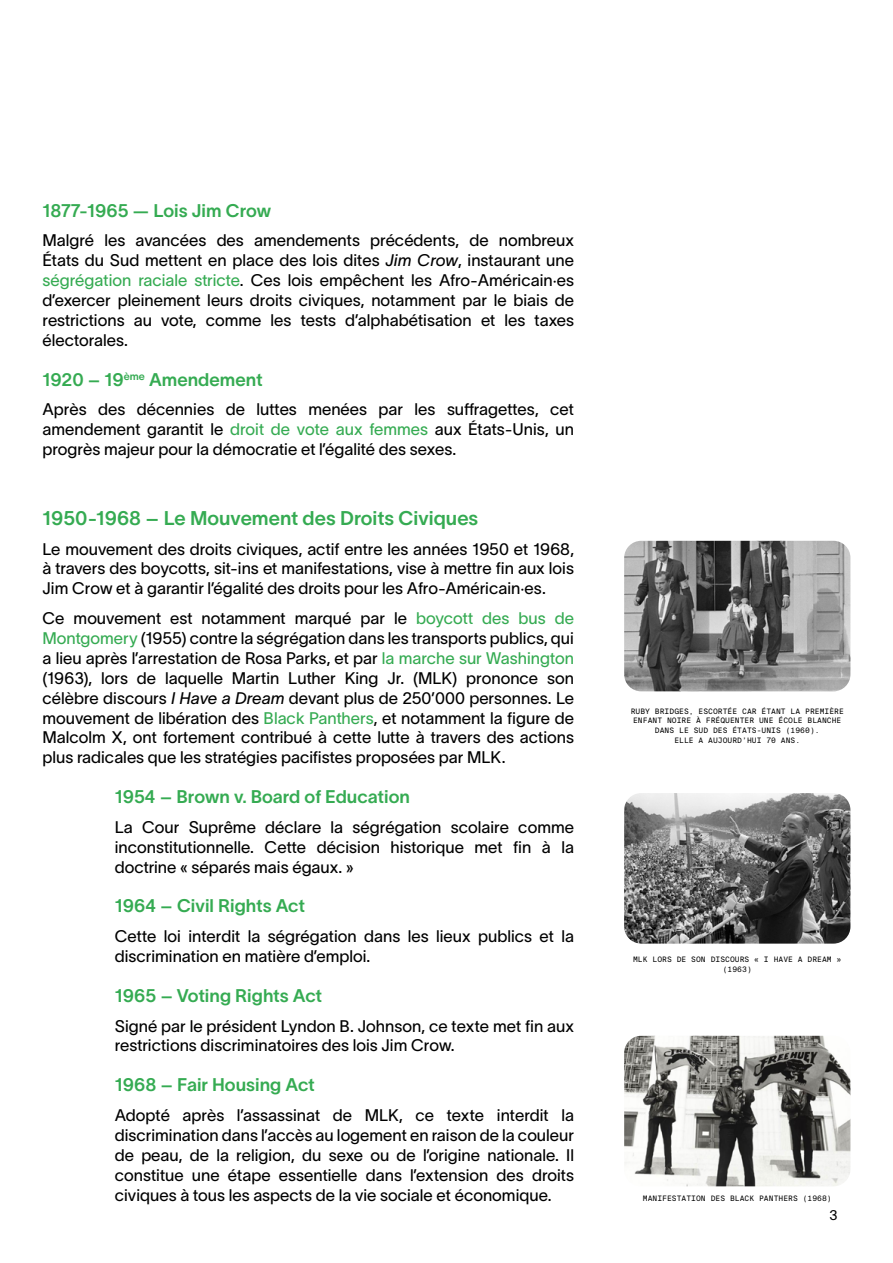
<style>
.page{position:relative;width:893px;height:1263px;background:#fff}
.page>*{position:absolute;margin:0;border:0;box-sizing:border-box;transform-origin:0 0}
.t1{font:19.5px "TWK Lausanne 600";color:#35ab52}
.t2{font:18px "TWK Lausanne 600";color:#35ab52}
.t3{font:16.5px/20px "TWK Lausanne 350";color:#000;text-align:justify}
.t4{font:13.5px "Suisse Intl Mono";color:#000}
.t5{font:7.5px/9.9px "Suisse Intl Mono";color:#000;text-align:center}
.s1{font-style:italic}
.s2{color:#35ab52}
</style>
<div class="page">
<img style="left:624px;top:541px;width:226px;height:150px">
<img style="left:624px;top:793px;width:226px;height:151px">
<img style="left:624px;top:1036px;width:226px;height:150px">
<p class="t2" style="left:43px;top:198px;width:230px">1877-1965 — Lois Jim Crow</p>
<p class="t3" style="left:43px;top:229px;width:533px">Malgré les avancées des amendements précédents, de nombreux États du Sud mettent en place des lois dites <span class="s1">Jim Crow</span>, instaurant une <span class="s2">ségrégation raciale stricte</span>. Ces lois empêchent les Afro-Américain·es d’exercer pleinement leurs droits civiques, notamment par le biais de restrictions au vote, comme les tests d’alphabétisation et les taxes électorales.</p>
<p class="t2" style="left:43px;top:366px;width:222px">1920 – 19<sup>ème</sup> Amendement</p>
<p class="t3" style="left:43px;top:398px;width:533px">Après des décennies de luttes menées par les suffragettes, cet amendement garantit le <span class="s2">droit de vote aux femmes</span> aux États-Unis, un progrès majeur pour la démocratie et l’égalité des sexes.</p>
<p class="t1" style="left:43px;top:504px;width:437px">1950-1968 – Le Mouvement des Droits Civiques</p>
<p class="t3" style="left:43px;top:537px;width:533px">Le mouvement des droits civiques, actif entre les années 1950 et 1968, à travers des boycotts, sit-ins et manifestations, vise à mettre fin aux lois Jim Crow et à garantir l’égalité des droits pour les Afro-Américain·es.</p>
<p class="t3" style="left:43px;top:607px;width:533px">Ce mouvement est notamment marqué par le <span class="s2">boycott des bus de Montgomery</span> (1955) contre la ségrégation dans les transports publics, qui a lieu après l’arrestation de Rosa Parks, et par <span class="s2">la marche sur Washington </span>(1963), lors de laquelle Martin Luther King Jr. (MLK) prononce son célèbre discours <span class="s1">I Have a Dream</span> devant plus de 250’000 personnes. Le mouvement de libération des <span class="s2">Black Panthers</span>, et notamment la figure de Malcolm X, ont fortement contribué à cette lutte à travers des actions plus radicales que les stratégies pacifistes proposées par MLK.</p>
<p class="t2" style="left:115px;top:784px;width:297px">1954 – Brown v. Board of Education</p>
<p class="t3" style="left:115px;top:816px;width:461px">La Cour Suprême déclare la ségrégation scolaire comme inconstitutionnelle. Cette décision historique met fin à la doctrine « séparés mais égaux. »</p>
<p class="t2" style="left:115px;top:893px;width:192px">1964 – Civil Rights Act</p>
<p class="t3" style="left:115px;top:925px;width:461px">Cette loi interdit la ségrégation dans les lieux publics et la discrimination en matière d’emploi.</p>
<p class="t2" style="left:115px;top:983px;width:209px">1965 – Voting Rights Act</p>
<p class="t3" style="left:115px;top:1014px;width:461px">Signé par le président Lyndon B. Johnson, ce texte met fin aux restrictions discriminatoires des lois Jim Crow.</p>
<p class="t2" style="left:115px;top:1072px;width:202px">1968 – Fair Housing Act</p>
<p class="t3" style="left:115px;top:1104px;width:461px">Adopté après l’assassinat de MLK, ce texte interdit la discrimination dans l’accès au logement en raison de la couleur de peau, de la religion, du sexe ou de l’origine nationale. Il constitue une étape essentielle dans l’extension des droits civiques à tous les aspects de la vie sociale et économique.</p>
<p class="t5" style="left:631px;top:706px;width:215px">RUBY BRIDGES, ESCORTÉE CAR ÉTANT LA PREMIÈRE ENFANT NOIRE À FRÉQUENTER UNE ÉCOLE BLANCHE DANS LE SUD DES ÉTATS-UNIS (1960).<br>ELLE A AUJOURD’HUI 70 ANS.</p>
<p class="t5" style="left:633px;top:954px;width:210px">MLK LORS DE SON DISCOURS « I HAVE A DREAM » (1963)</p>
<p class="t5" style="left:643px;top:1193px;width:190px">MANIFESTATION DES BLACK PANTHERS (1968)</p>
<p class="t4" style="left:829px;top:1208px;width:10px">3</p>
</div>
